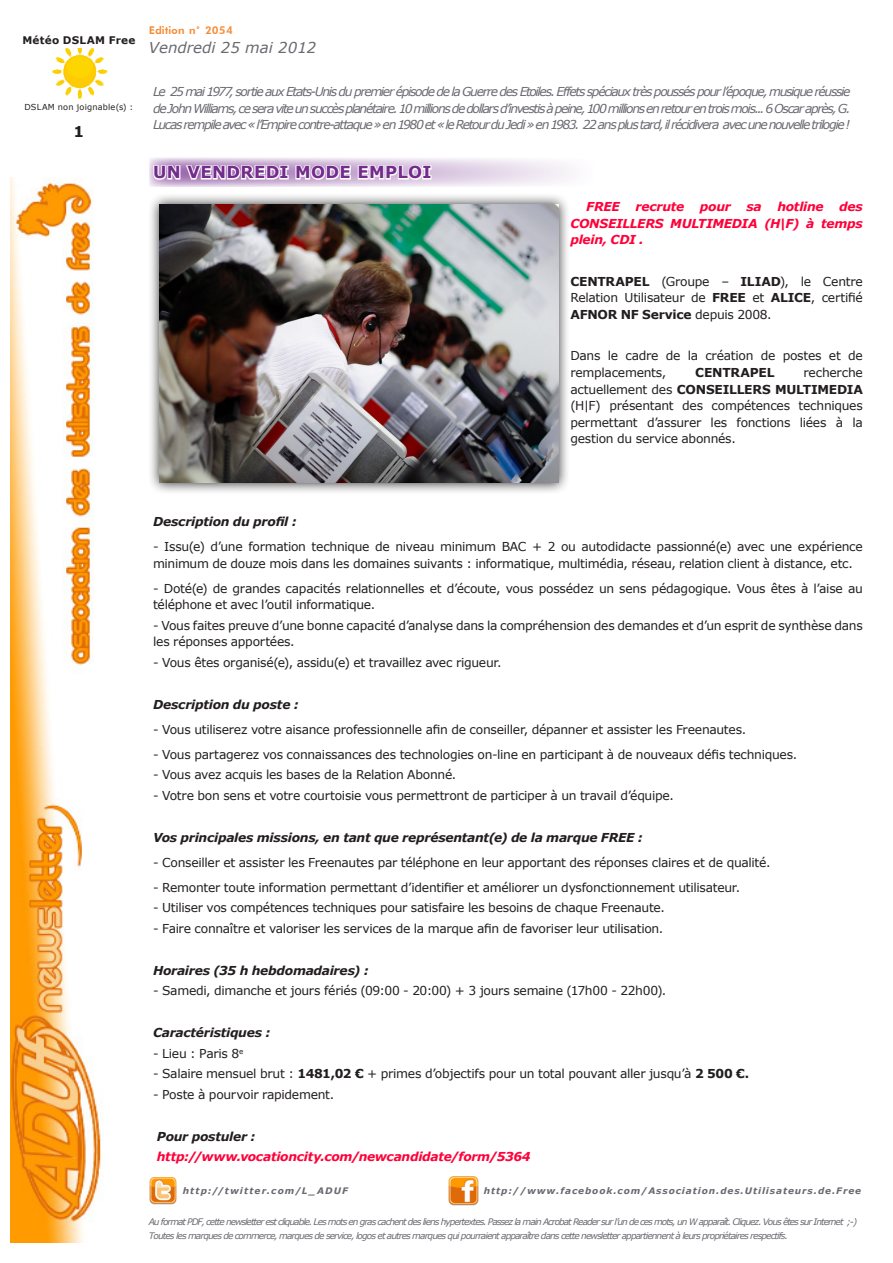
<style>
.page{position:relative;width:893px;height:1263px;background:#fff}
.page>*{position:absolute;margin:0;border:0;box-sizing:border-box;transform-origin:0 0}
.t1{font:700 16.5px "Verdana";letter-spacing:.025em;color:#732b8c}
.t2{font:italic 15px "Verdana";color:#6b6970}
.t3{font:700 15px "Verdana";color:#231f20}
.t4{font:12.3px/16.5px "Verdana";letter-spacing:-.025em;color:#221e1f}
.t5{font:italic 12.3px/16.5px "Verdana";letter-spacing:-.11em;color:#6b6970;text-align:justify}
.t6{font:italic 700 12.3px "Verdana";letter-spacing:-.02em;color:#221e1f}
.t7{font:italic 700 12.3px/16.5px "Verdana";letter-spacing:-.025em;color:#ff0038;text-align:justify}
.t8{font:700 12.3px "Verdana";letter-spacing:-.02em;color:#221e1f}
.t9{font:700 12px "Futura Book";color:#f88b33}
.t10{font:700 10.5px "Verdana";letter-spacing:.025em;color:#231f20}
.t11{font:italic 9px "Verdana";letter-spacing:-.1em;color:#6b6970}
.t12{font:italic 700 9px "Verdana";letter-spacing:.1em;color:#6b6970}
.t13{font:italic 700 9px "Verdana";letter-spacing:.125em;color:#6b6970}
.t14{font:8.25px "Verdana";letter-spacing:.02em;color:#231f20}
.s1{font-weight:700}
</style>
<div class="page">
<img style="left:11px;top:177px;width:90px;height:1066px">
<img style="left:149px;top:1177px;width:28px;height:28px">
<img style="left:449px;top:1177px;width:29px;height:29px">
<img style="left:53px;top:49px;width:54px;height:50px">
<svg style="left:149px;top:158px;width:422px;height:29px"></svg>
<svg style="left:152px;top:159px;width:281px;height:23px"></svg>
<div style="left:148px;top:192px;width:422px;height:302px;background:#231f20;opacity:.94"></div>
<img style="left:159px;top:204px;width:399px;height:279px">
<p class="t10" style="left:22px;top:33px;width:114px">Météo DSLAM Free</p>
<p class="t14" style="left:24px;top:102px;width:110px">DSLAM non joignable(s) :</p>
<p class="t3" style="left:74px;top:121px;width:12px">1</p>
<p class="t9" style="left:149px;top:23px;width:86px">Edition n° 2054</p>
<p class="t2" style="left:149px;top:38px;width:169px">Vendredi 25 mai 2012</p>
<p class="t5" style="left:153px;top:84px;width:699px">Le 25 mai 1977, sortie aux Etats-Unis du premier épisode de la Guerre des Etoiles. Effets spéciaux très poussés pour l’époque, musique réussie de John Williams, ce sera vite un succès planétaire. 10 millions de dollars d’investis à peine, 100 millions en retour en trois mois... 6 Oscar après, G.<br>Lucas rempile avec « l’Empire contre-attaque » en 1980 et « le Retour du Jedi » en 1983. 22 ans plus tard, il récidivera avec une nouvelle trilogie !</p>
<p class="t1" style="left:153px;top:161px;width:280px">UN VENDREDI MODE EMPLOI</p>
<p class="t7" style="left:570px;top:198px;width:294px;text-indent:269px">des CONSEILLERS MULTIMEDIA (H|F) à temps plein, CDI .</p>
<p class="t4" style="left:570px;top:273px;width:294px;text-align:justify"><span class="s1">CENTRAPEL</span> (Groupe – <span class="s1">ILIAD</span>), le Centre Relation Utilisateur de <span class="s1">FREE</span> et <span class="s1">ALICE</span>, certifié <span class="s1">AFNOR NF Service</span> depuis 2008.</p>
<p class="t4" style="left:570px;top:348px;width:294px">Dans le cadre de la création de postes et de remplacements,</p>
<p class="t7" style="left:586px;top:198px;width:35px">FREE</p>
<p class="t7" style="left:635px;top:198px;width:50px">recrute</p>
<p class="t7" style="left:700px;top:198px;width:33px">pour</p>
<p class="t7" style="left:746px;top:198px;width:17px">sa</p>
<p class="t7" style="left:777px;top:198px;width:48px">hotline</p>
<p class="t4" style="left:570px;top:364px;width:294px;text-align:justify;text-indent:233px">recherche actuellement des <span class="s1">CONSEILLERS MULTIMEDIA </span>(H|F) présentant des compétences techniques permettant d’assurer les fonctions liées à la gestion du service abonnés.</p>
<p class="t8" style="left:695px;top:364px;width:81px">CENTRAPEL</p>
<p class="t6" style="left:153px;top:513px;width:145px">Description du profil :</p>
<p class="t4" style="left:153px;top:538px;width:711px">- Issu(e) d’une formation technique de niveau minimum BAC + 2 ou autodidacte passionné(e) avec une expérience minimum de douze mois dans les domaines suivants : informatique, multimédia, réseau, relation client à distance, etc.</p>
<p class="t4" style="left:153px;top:580px;width:711px">- Doté(e) de grandes capacités relationnelles et d’écoute, vous possédez un sens pédagogique. Vous êtes à l’aise au téléphone et avec l’outil informatique.</p>
<p class="t4" style="left:153px;top:617px;width:711px">- Vous faites preuve d’une bonne capacité d’analyse dans la compréhension des demandes et d’un esprit de synthèse dans les réponses apportées.</p>
<p class="t4" style="left:153px;top:654px;width:350px">- Vous êtes organisé(e), assidu(e) et travaillez avec rigueur.</p>
<p class="t6" style="left:153px;top:695px;width:147px">Description du poste :</p>
<p class="t4" style="left:153px;top:721px;width:595px">- Vous utiliserez votre aisance professionnelle afin de conseiller, dépanner et assister les Freenautes.</p>
<p class="t4" style="left:153px;top:746px;width:646px">- Vous partagerez vos connaissances des technologies on-line en participant à de nouveaux défis techniques.</p>
<p class="t4" style="left:153px;top:766px;width:305px">- Vous avez acquis les bases de la Relation Abonné.</p>
<p class="t4" style="left:153px;top:787px;width:522px">- Votre bon sens et votre courtoisie vous permettront de participer à un travail d’équipe.</p>
<p class="t6" style="left:153px;top:828px;width:491px">Vos principales missions, en tant que représentant(e) de la marque FREE :</p>
<p class="t4" style="left:153px;top:854px;width:619px">- Conseiller et assister les Freenautes par téléphone en leur apportant des réponses claires et de qualité.</p>
<p class="t4" style="left:153px;top:879px;width:589px">- Remonter toute information permettant d’identifier et améliorer un dysfonctionnement utilisateur.</p>
<p class="t4" style="left:153px;top:899px;width:513px">- Utiliser vos compétences techniques pour satisfaire les besoins de chaque Freenaute.</p>
<p class="t4" style="left:153px;top:920px;width:512px">- Faire connaître et valoriser les services de la marque afin de favoriser leur utilisation.</p>
<p class="t6" style="left:153px;top:961px;width:217px">Horaires (35 h hebdomadaires) :</p>
<p class="t4" style="left:153px;top:982px;width:515px">- Samedi, dimanche et jours fériés (09:00 - 20:00) + 3 jours semaine (17h00 - 22h00).</p>
<p class="t6" style="left:153px;top:1024px;width:119px">Caractéristiques :</p>
<p class="t4" style="left:153px;top:1045px;width:92px">- Lieu : Paris 8<sup>e</sup></p>
<p class="t4" style="left:153px;top:1065px;width:598px">- Salaire mensuel brut : <span class="s1">1481,02 €</span> + primes d’objectifs pour un total pouvant aller jusqu’à <span class="s1">2 500 €.</span></p>
<p class="t4" style="left:153px;top:1086px;width:183px">- Poste à pourvoir rapidement.</p>
<p class="t6" style="left:157px;top:1127px;width:100px">Pour postuler :</p>
<p class="t7" style="left:157px;top:1148px;width:375px">http://www.vocationcity.com/newcandidate/form/5364</p>
<p class="t13" style="left:183px;top:1184px;width:167px">http://twitter.com/L_ADUF</p>
<p class="t12" style="left:484px;top:1184px;width:379px">http://www.facebook.com/Association.des.Utilisateurs.de.Free</p>
<p class="t11" style="left:149px;top:1216px;width:710px">Au format PDF, cette newsletter est cliquable. Les mots en gras cachent des liens hypertextes. Passez la main Acrobat Reader sur l’un de ces mots, un W apparaît. Cliquez. Vous êtes sur Internet ;-)</p>
<p class="t11" style="left:149px;top:1229px;width:641px">Toutes les marques de commerce, marques de service, logos et autres marques qui pourraient apparaître dans cette newsletter appartiennent à leurs propriétaires respectifs.</p>
</div>
